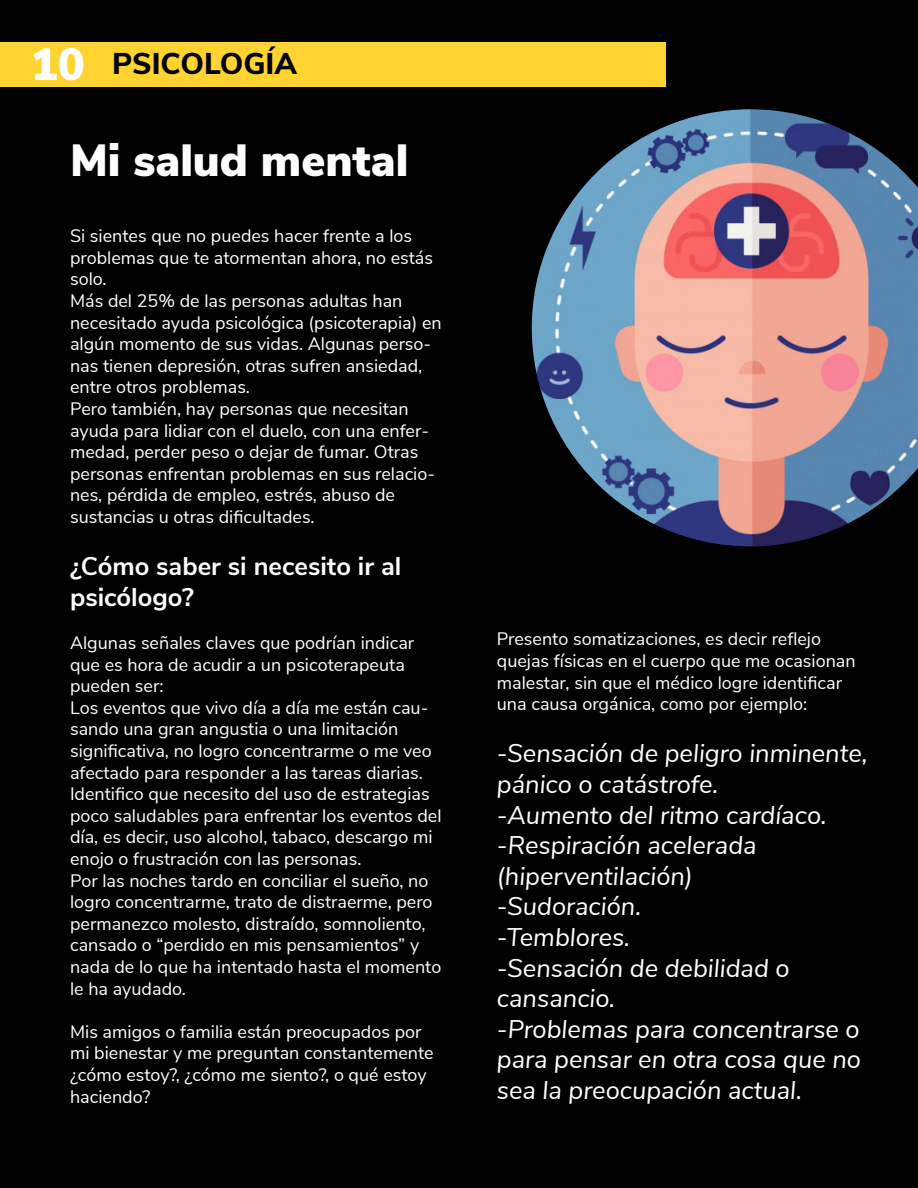
<style>
.page{position:relative;width:918px;height:1188px;background:#000}
.page>*{position:absolute;margin:0;border:0;box-sizing:border-box;transform-origin:0 0}
.t1{font:900 45px "Nunito Sans";color:#fff}
.t2{font:800 30px "Nunito Sans";color:#000}
.t3{font:italic 25.5px/30.6px "Nunito Sans";color:#fff}
.t4{font:700 25.5px/30.6px "Nunito Sans";color:#fff}
.t5{font:18px/21.6px "Nunito Sans";color:#fff}
.s1{font-weight:900;font-size:45px;color:#fff}
</style>
<div class="page">
<img style="left:532px;top:109px;width:386px;height:437px">
<div style="left:0;top:42px;width:666px;height:44px;background:#ffd330"></div>
<h2 class="t2" style="left:31px;top:41px;width:268px"><span class="s1">10</span> PSICOLOGÍA</h2>
<h1 class="t1" style="left:70px;top:127px;width:340px">Mi salud mental</h1>
<p class="t5" style="left:70px;top:224px;width:373px">Si sientes que no puedes hacer frente a los problemas que te atormentan ahora, no estás solo.<br>Más del 25% de las personas adultas han necesitado ayuda psicológica (psicoterapia) en algún momento de sus vidas. Algunas perso&shy;nas tienen depresión, otras sufren ansiedad, entre otros problemas.<br>Pero también, hay personas que necesitan ayuda para lidiar con el duelo, con una enfer&shy;medad, perder peso o dejar de fumar. Otras personas enfrentan problemas en sus relacio&shy;nes, pérdida de empleo, estrés, abuso de sustancias u otras dificultades.</p>
<h3 class="t4" style="left:70px;top:550px;width:333px">¿Cómo saber si necesito ir al psicólogo?</h3>
<p class="t5" style="left:70px;top:631px;width:373px">Algunas señales claves que podrían indicar que es hora de acudir a un psicoterapeuta pueden ser:<br>Los eventos que vivo día a día me están cau&shy;sando una gran angustia o una limitación significativa, no logro concentrarme o me veo afectado para responder a las tareas diarias.<br>Identifico que necesito del uso de estrategias poco saludables para enfrentar los eventos del día, es decir, uso alcohol, tabaco, descargo mi enojo o frustración con las personas.<br>Por las noches tardo en conciliar el sueño, no logro concentrarme, trato de distraerme, pero permanezco molesto, distraído, somnoliento, cansado o “perdido en mis pensamientos” y nada de lo que ha intentado hasta el momento le ha ayudado.</p>
<p class="t5" style="left:70px;top:1020px;width:365px">Mis amigos o familia están preocupados por mi bienestar y me preguntan constantemente ¿cómo estoy?, ¿cómo me siento?, o qué estoy haciendo?</p>
<p class="t5" style="left:497px;top:627px;width:360px">Presento somatizaciones, es decir reflejo quejas físicas en el cuerpo que me ocasionan malestar, sin que el médico logre identificar una causa orgánica, como por ejemplo:</p>
<p class="t3" style="left:497px;top:737px;width:372px">-Sensación de peligro inminente, pánico o catástrofe.<br>-Aumento del ritmo cardíaco. -Respiración acelerada (hiperventilación)<br>-Sudoración.<br>-Temblores.<br>-Sensación de debilidad o cansancio.<br>-Problemas para concentrarse o para pensar en otra cosa que no sea la preocupación actual.</p>
</div>
